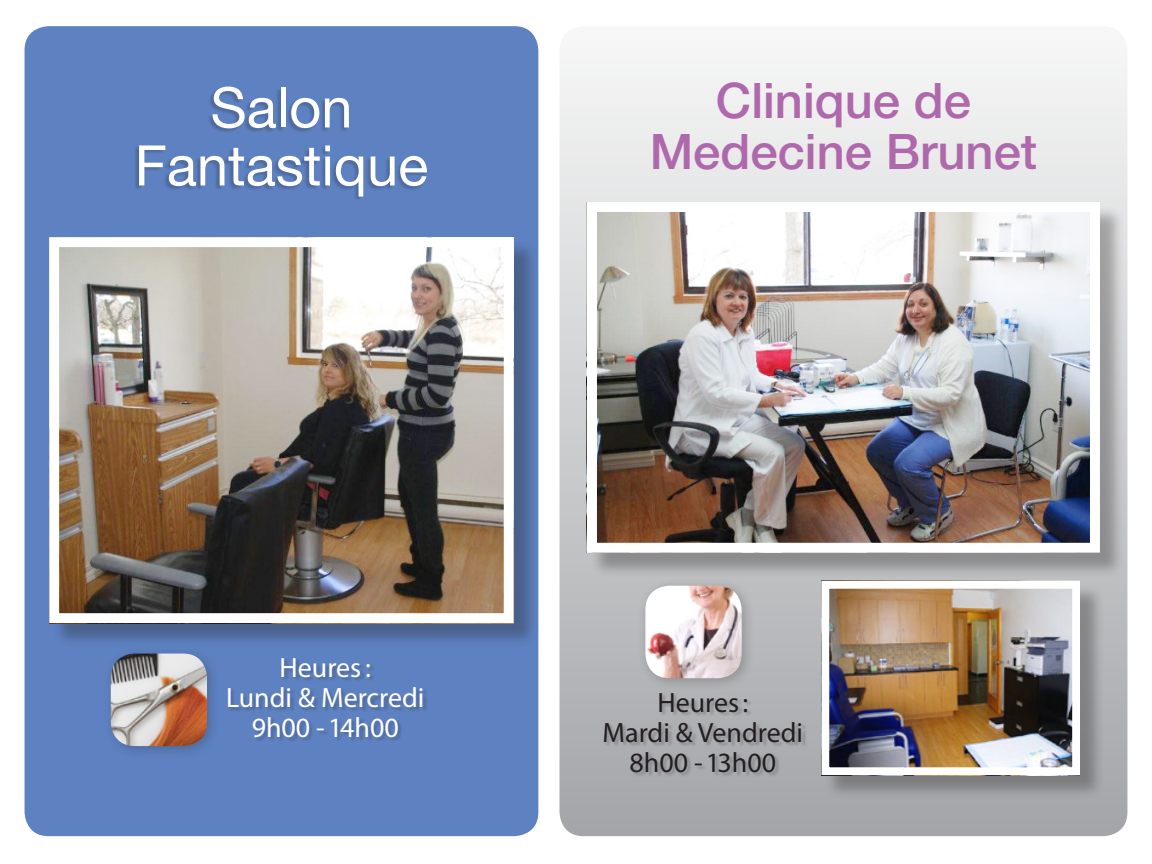
<style>
.page{position:relative;width:1152px;height:864px;background:#fff}
.page>*{position:absolute;margin:0;border:0;box-sizing:border-box;transform-origin:0 0}
.t1{font:56px/58px "Helvetica Neue";color:#fff;text-align:center}
.t2{font:500 49px/51px "Helvetica Neue";color:#af68ab;text-align:center}
.t3{font:28px/30px "Myriad Pro";color:#fff;text-align:center}
.t4{font:28px/30px "Myriad Pro";color:#231f20;text-align:center}
</style>
<div class="page">
<div style="left:25px;top:26px;width:513px;height:810px;background:#5d81c1;border-radius:24px"></div>
<div style="left:560px;top:26px;width:567px;height:810px;background:linear-gradient(to bottom,#f5f5f5,#a1a3a6);border-radius:24px"></div>
<div style="left:134px;top:87px;width:438px;height:159px;background:#231f20;opacity:.24"></div>
<div style="left:229px;top:658px;width:368px;height:127px;background:#231f20;opacity:.24"></div>
<div style="left:605px;top:693px;width:273px;height:127px;background:#231f20;opacity:.24"></div>
<div style="left:824px;top:584px;width:289px;height:225px;background:#231f20;opacity:.33"></div>
<img style="left:830px;top:590px;width:241px;height:176px">
<div style="left:821px;top:581px;width:259px;height:194px;border:8px solid #fff"></div>
<div style="left:590px;top:205px;width:544px;height:381px;background:#231f20;opacity:.33"></div>
<img style="left:598px;top:213px;width:491px;height:329px">
<div style="left:587px;top:202px;width:513px;height:351px;border:10px solid #fff"></div>
<div style="left:103px;top:645px;width:126px;height:124px;background:#231f20;opacity:.24"></div>
<img style="left:111px;top:656px;width:96px;height:90px">
<div style="left:637px;top:578px;width:127px;height:123px;background:#231f20;opacity:.24"></div>
<img style="left:645px;top:586px;width:97px;height:92px">
<div style="left:52px;top:240px;width:496px;height:416px;background:#231f20;opacity:.33"></div>
<img style="left:60px;top:248px;width:443px;height:364px">
<div style="left:49px;top:237px;width:465px;height:386px;border:10px solid #fff"></div>
<h1 class="t1" style="left:135px;top:78px;width:295px">Salon<br>Fantastique</h1>
<h2 class="t2" style="left:650px;top:75px;width:389px">Clinique de<br>Medecine Brunet</h2>
<p class="t3" style="left:226px;top:653px;width:200px">Heures :<br>Lundi &amp; Mercredi<br>9h00 - 14h00</p>
<p class="t4" style="left:603px;top:688px;width:202px">Heures :<br>Mardi &amp; Vendredi<br>8h00 - 13h00</p>
</div>
